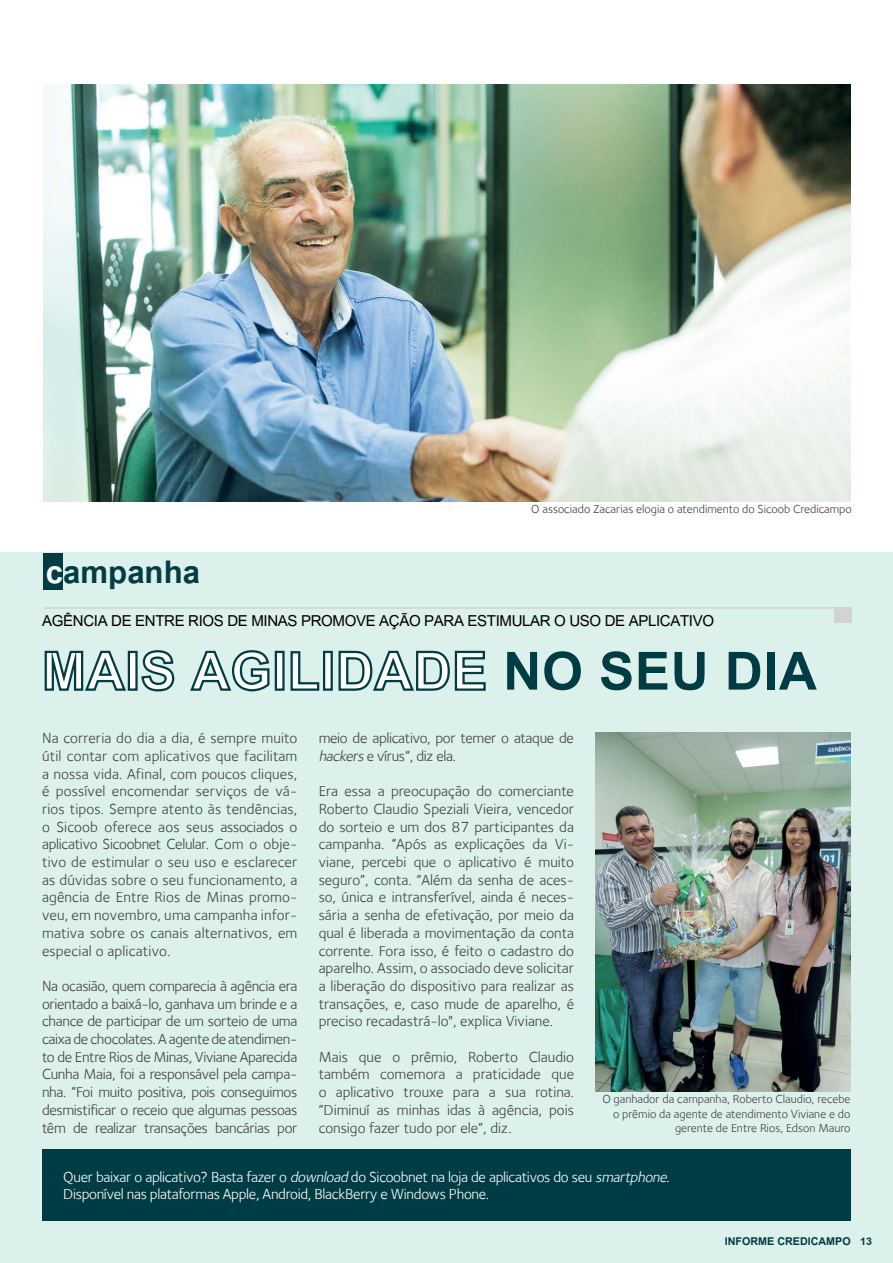
<style>
.page{position:relative;width:893px;height:1263px;background:#fff}
.page>*{position:absolute;margin:0;border:0;box-sizing:border-box;transform-origin:0 0}
.t1{font:700 73.5px "Utsaah";letter-spacing:.01em;color:#fff}
.t2{font:700 43.5px "Utsaah";color:#033d43}
.t3{font:21px "Utsaah";letter-spacing:-.015em;color:#000}
.t4{font:15px/17.7px "Foundry Sterling";color:#414042;text-align:justify}
.t5{font:15px/17.7px "Foundry Sterling";letter-spacing:-.02em;color:#fff}
.t6{font:15px/17.7px "Foundry Sterling";letter-spacing:-.02em;color:#414042}
.t7{font:700 15px "Utsaah";color:#003c44}
.t8{font:12px/14.4px "Foundry Sterling";color:#414042;text-align:right}
.s1{color:#fff}
.s2{color:#003c44}
.s3{font-style:italic}
</style>
<div class="page">
<div style="left:0;top:553px;width:893px;height:710px;background:#dcf0ec"></div>
<img style="left:43px;top:85px;width:808px;height:417px">
<hr style="left:44px;top:607px;width:808px;height:2px;background:#d1d3d4">
<div style="left:834px;top:607px;width:18px;height:16px;background:#d1d3d4"></div>
<div style="left:43px;top:553px;width:20px;height:36px;background:#033d43"></div>
<svg style="left:44px;top:650px;width:84px;height:41px"></svg>
<div style="left:128px;top:651px;width:10px;height:40px;border:2px solid #003c44"></div>
<svg style="left:141px;top:650px;width:34px;height:42px"></svg>
<svg style="left:190px;top:650px;width:80px;height:42px"></svg>
<div style="left:275px;top:651px;width:10px;height:40px;border:2px solid #003c44"></div>
<svg style="left:290px;top:651px;width:30px;height:40px"></svg>
<div style="left:323px;top:651px;width:10px;height:40px;border:2px solid #003c44"></div>
<svg style="left:338px;top:650px;width:148px;height:41px"></svg>
<img style="left:595px;top:732px;width:255px;height:359px">
<div style="left:42px;top:1149px;width:808px;height:72px;background:#003c44"></div>
<h2 class="t2" style="left:46px;top:551px;width:156px"><span class="s1">c</span>ampanha</h2>
<p class="t8" style="left:531px;top:502px;width:322px">O associado Zacarias elogia o atendimento do Sicoob Credicampo</p>
<h3 class="t3" style="left:42px;top:610px;width:673px">AGÊNCIA DE ENTRE RIOS DE MINAS PROMOVE AÇÃO PARA ESTIMULAR O USO DE APLICATIVO</h3>
<h1 class="t1" style="left:42px;top:635px;width:776px">MAIS AGILIDADE <span class="s2">NO SEU DIA</span></h1>
<p class="t4" style="left:42px;top:729px;width:257px">Na correria do dia a dia, é sempre muito útil contar com aplicativos que facilitam a nossa vida. Afinal, com poucos cliques, é possível encomendar serviços de vá&shy;rios tipos. Sempre atento às tendências, o Sicoob oferece aos seus associados o aplicativo Sicoobnet Celular. Com o obje&shy;tivo de estimular o seu uso e esclarecer as dúvidas sobre o seu funcionamento, a agência de Entre Rios de Minas promo&shy;veu, em novembro, uma campanha infor&shy;mativa sobre os canais alternativos, em especial o aplicativo.</p>
<p class="t4" style="left:42px;top:977px;width:257px">Na ocasião, quem comparecia à agência era orientado a baixá-lo, ganhava um brinde e a chance de participar de um sorteio de uma caixa de chocolates. A agente de atendimen&shy;to de Entre Rios de Minas, Viviane Aparecida Cunha Maia, foi a responsável pela campa&shy;nha. “Foi muito positiva, pois conseguimos desmistificar o receio que algumas pessoas têm de realizar transações bancárias por</p>
<p class="t6" style="left:319px;top:729px;width:257px">meio de aplicativo, por temer o ataque de <span class="s3">hackers</span>e vírus”, diz ela.</p>
<p class="t4" style="left:319px;top:782px;width:257px">Era essa a preocupação do comerciante Roberto Claudio Speziali Vieira, vencedor do sorteio e um dos 87 participantes da campanha. “Após as explicações da Vi&shy;viane, percebi que o aplicativo é muito seguro”, conta. “Além da senha de aces&shy;so, única e intransferível, ainda é neces&shy;sária a senha de efetivação, por meio da qual é liberada a movimentação da conta corrente. Fora isso, é feito o cadastro do aparelho. Assim, o associado deve solicitar a liberação do dispositivo para realizar as transações, e, caso mude de aparelho, é preciso recadastrá-lo", explica Viviane.</p>
<p class="t4" style="left:319px;top:1048px;width:257px">Mais que o prêmio, Roberto Claudio também comemora a praticidade que o aplicativo trouxe para a sua rotina. “Diminuí as minhas idas à agência, pois consigo fazer tudo por ele”, diz.</p>
<p class="t8" style="left:602px;top:1092px;width:250px">O ganhador da campanha, Roberto Claudio, recebe o prêmio da agente de atendimento Viviane e do gerente de Entre Rios, Edson Mauro</p>
<p class="t5" style="left:63px;top:1167px;width:608px">Quer baixar o aplicativo? Basta fazer o <span class="s3">download</span> do Sicoobnet na loja de aplicativos do seu <span class="s3">smartphone</span>.<br>Disponível nas plataformas Apple, Android, BlackBerry e Windows Phone.</p>
<p class="t7" style="left:725px;top:1234px;width:149px">INFORME CREDICAMPO 13</p>
</div>
